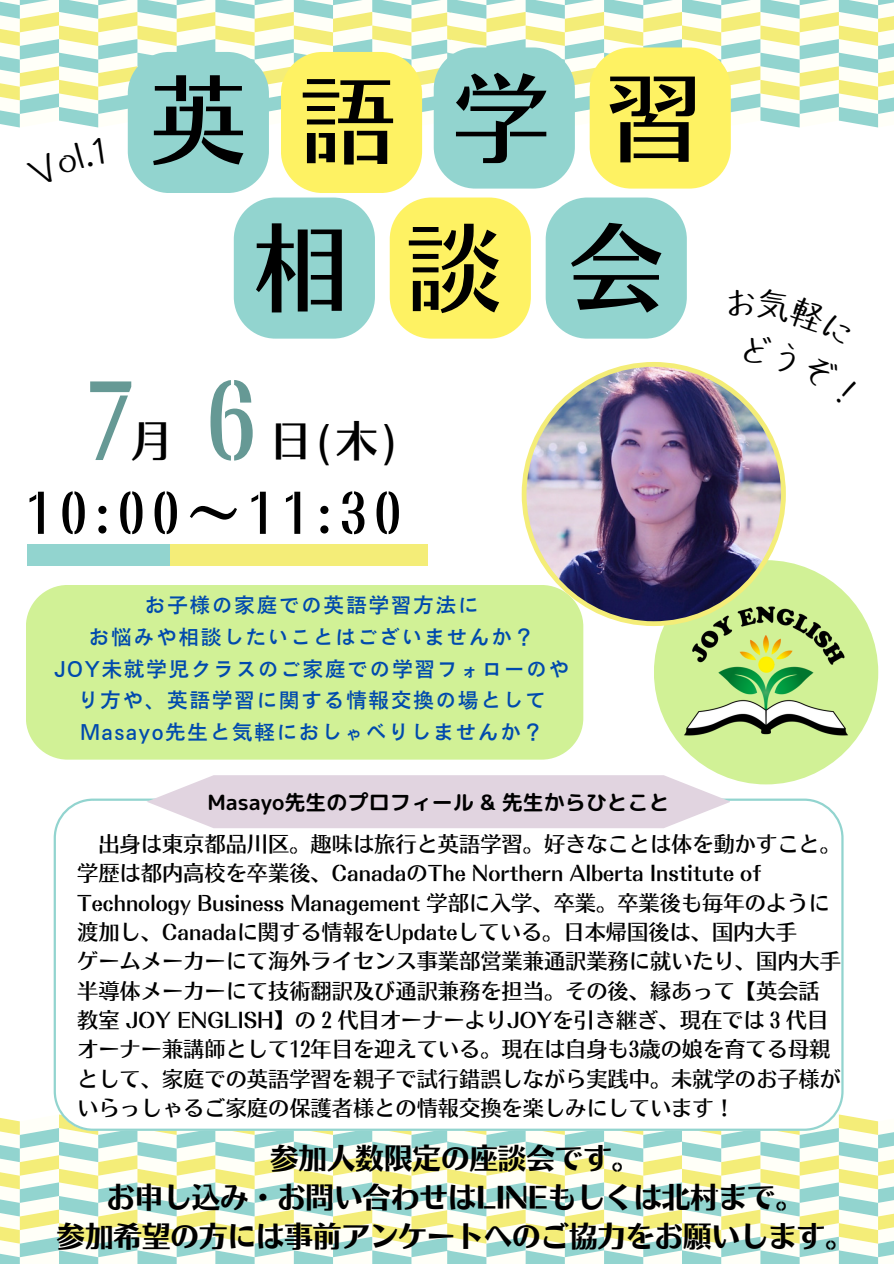
<style>
.page{position:relative;width:894px;height:1264px;background:#fff}
.page>*{position:absolute;margin:0;border:0;box-sizing:border-box;transform-origin:0 0}
.t1{font:99.6px "Motoya St Aporo Std W4";color:#669995}
.t2{font:96.15px "Motoya St Aporo Std W4";color:#000}
.t3{font:52.95px "Motoya St Aporo Std W4";letter-spacing:.15em;color:#000}
.t4{font:42.75px "Motoya St Aporo Std W4";color:#000}
.t5{font:33.75px "Motoya Note Std W4";color:#000}
.t6{font:28.5px "Motoya St Aporo Std W6";color:#000}
.t7{font:21.15px/29.2px "Motoya St Aporo Std W4";color:#000}
.t8{font:21px/31.5px "Motoya Gothic Std W4";letter-spacing:.065em;color:#004aad;text-align:center}
.t9{font:21px "rounded mplus 1 p bold";color:#000}
</style>
<div class="page">
<svg style="left:0;top:0;width:893px;height:127px"></svg>
<div style="left:128px;top:52px;width:141px;height:141px;background:#92d4cf;border-radius:42px"></div>
<div style="left:281px;top:52px;width:141px;height:141px;background:#fef263;border-radius:42px"></div>
<div style="left:234px;top:197px;width:141px;height:141px;background:#92d4cf;border-radius:42px"></div>
<div style="left:389px;top:197px;width:141px;height:141px;background:#fef263;border-radius:42px"></div>
<div style="left:545px;top:197px;width:141px;height:141px;background:#92d4cf;border-radius:42px"></div>
<svg style="left:0;top:1115px;width:893px;height:149px"></svg>
<div style="left:27px;top:544px;width:143px;height:21px;background:#92d4cf"></div>
<div style="left:170px;top:544px;width:257px;height:21px;background:#f4ed78"></div>
<svg style="left:54px;top:798px;width:789px;height:332px"></svg>
<div style="left:433px;top:47px;width:141px;height:142px;background:#92d4cf;border-radius:42px"></div>
<div style="left:589px;top:47px;width:141px;height:142px;background:#fef263;border-radius:42px"></div>
<div style="left:26px;top:585px;width:557px;height:174px;background:#d1f196"></div>
<svg style="left:146px;top:775px;width:584px;height:53px;background:#e4d8e3"></svg>
<div style="left:653px;top:560px;width:225px;height:224px;background:#d1f196;border-radius:50%"></div>
<img style="left:675px;top:594px;width:182px;height:152px">
<img style="left:521px;top:362px;width:264px;height:264px">
<svg style="left:743px;top:362px;width:42px;height:41px"></svg>
<p class="t2" style="left:150px;top:72px;width:98px">英</p>
<p class="t2" style="left:300px;top:72px;width:98px">語</p>
<p class="t2" style="left:453px;top:70px;width:98px">学</p>
<p class="t2" style="left:605px;top:70px;width:98px">習</p>
<p class="t2" style="left:253px;top:220px;width:98px">相</p>
<p class="t2" style="left:406px;top:220px;width:98px">談</p>
<p class="t2" style="left:568px;top:220px;width:98px">会</p>
<p class="t1" style="left:206px;top:370px;width:51px">6</p>
<p class="t1" style="left:61px;top:370px;width:101px">７</p>
<p class="t4" style="left:269px;top:419px;width:128px">日 (木)</p>
<p class="t3" style="left:26px;top:486px;width:376px">10:00〜11:30</p>
<p class="t4" style="left:131px;top:419px;width:36px">月</p>
<p class="t8" style="left:145px;top:589px;width:335px">お子様の家庭での英語学習方法に</p>
<p class="t8" style="left:89px;top:621px;width:447px">お悩みや相談したいことはございませんか？</p>
<p class="t8" style="left:54px;top:652px;width:516px">JOY未就学児クラスのご家庭での学習フォローのやり方や、英語学習に関する情報交換の場として<br>Masayo先生と気軽におしゃべりしませんか？</p>
<p class="t9" style="left:207px;top:787px;width:464px">Masayo先生のプロフィール &amp; 先生からひとこと</p>
<p class="t5" style="left:723px;top:286px;width:35px">お</p>
<p class="t7" style="left:98px;top:829px;width:743px">出身は東京都品川区。趣味は旅行と英語学習。好きなことは体を動かすこと。</p>
<p class="t7" style="left:77px;top:858px;width:753px">学歴は都内高校を卒業後、CanadaのThe Northern Alberta Institute of<br>Technology Business Management 学部に入学、卒業。卒業後も毎年のように渡加し、Canadaに関する情報をUpdateしている。日本帰国後は、国内大手</p>
<p class="t7" style="left:77px;top:946px;width:763px">ゲームメーカーにて海外ライセンス事業部営業兼通訳業務に就いたり、国内大手半導体メーカーにて技術翻訳及び通訳兼務を担当。その後、縁あって【英会話</p>
<p class="t7" style="left:77px;top:1005px;width:765px">教室 JOY ENGLISH】の２代目オーナーよりJOYを引き継ぎ、現在では３代目オーナー兼講師として12年目を迎えている。現在は自身も3歳の娘を育てる母親として、家庭での英語学習を親子で試行錯誤しながら実践中。未就学のお子様がいらっしゃるご家庭の保護者様との情報交換を楽しみにしています！</p>
<p class="t6" style="left:270px;top:1143px;width:371px">参加人数限定の座談会です。</p>
<p class="t6" style="left:106px;top:1182px;width:699px">お申し込み・お問い合わせはLINEもしくは北村まで。</p>
<p class="t6" style="left:57px;top:1222px;width:798px">参加希望の方には事前アンケートへのご協力をお願いします。</p>
</div>
